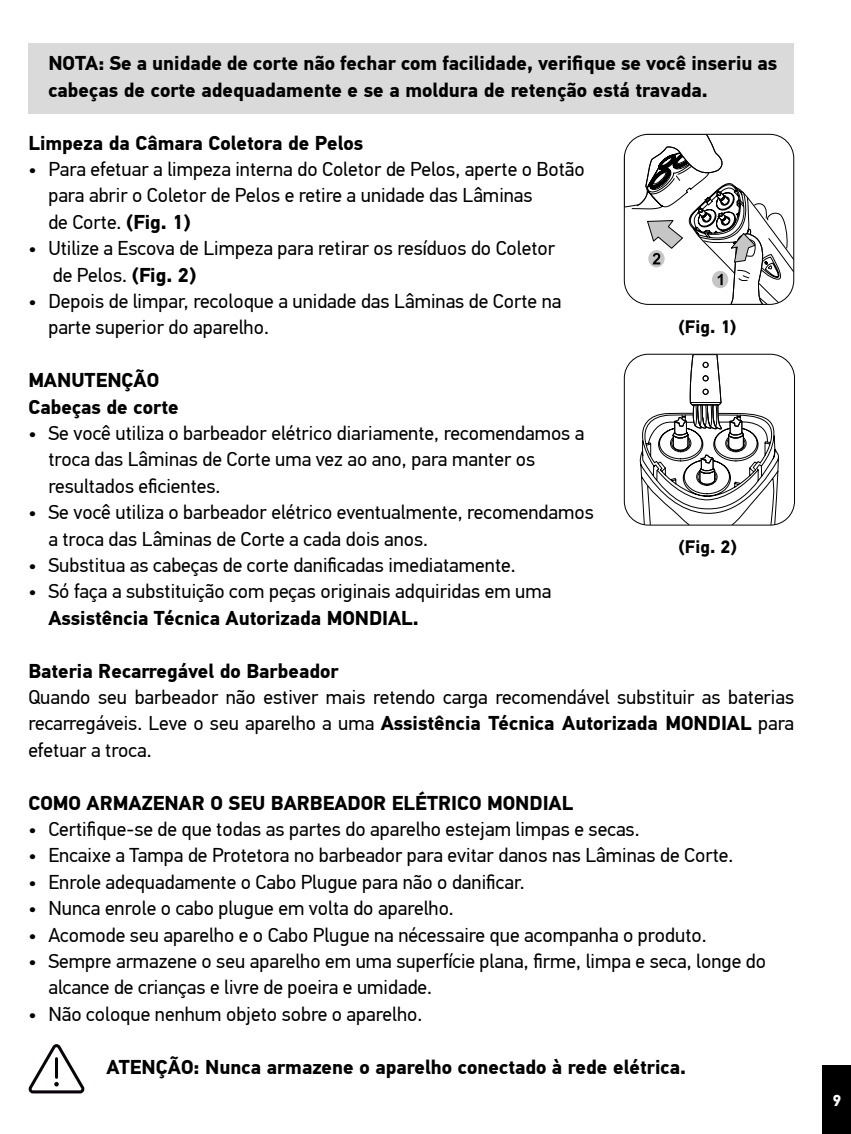
<style>
.page{position:relative;width:851px;height:1134px;background:#fff}
.page>*{position:absolute;margin:0;border:0;box-sizing:border-box;transform-origin:0 0}
.t1{font:20px/26.4px "PF Din Text Pro";color:#000}
.t2{font:700 20px/26.4px "PF Din Text Pro";color:#000}
.t3{font:700 18px "PF Din Text Pro";letter-spacing:.01em;color:#000}
.t4{font:700 16px "PF Din Text Pro";color:#fff}
.s1{font-weight:700}
</style>
<div class="page">
<div style="left:822px;top:1065px;width:28px;height:69px;background:#000"></div>
<div style="left:28px;top:43px;width:766px;height:70px;background:#dadada"></div>
<svg style="left:28px;top:1044px;width:57px;height:49px"></svg>
<svg style="left:638px;top:354px;width:142px;height:171px"></svg>
<div style="left:623px;top:354px;width:171px;height:172px;border:1px solid #000;border-radius:24px"></div>
<svg style="left:625px;top:134px;width:168px;height:170px"></svg>
<div style="left:623px;top:134px;width:171px;height:171px;border:1px solid #000;border-radius:24px"></div>
<p class="t2" style="left:48px;top:51px;width:730px">NOTA: Se a unidade de corte não fechar com facilidade, verifique se você inseriu as cabeças de corte adequadamente e se a moldura de retenção está travada.</p>
<p class="t2" style="left:28px;top:130px;width:336px">Limpeza da Câmara Coletora de Pelos</p>
<p class="t1" style="left:48px;top:156px;width:538px;text-indent:-20px">• Para efetuar a limpeza interna do Coletor de Pelos, aperte o Botão para abrir o Coletor de Pelos e retire a unidade das Lâminas<br>de Corte. <span class="s1">(Fig. 1)</span></p>
<p class="t1" style="left:53px;top:235px;width:503px;text-indent:-24px">• Utilize a Escova de Limpeza para retirar os resíduos do Coletor de Pelos. <span class="s1">(Fig. 2)</span></p>
<p class="t1" style="left:48px;top:288px;width:514px;text-indent:-20px">• Depois de limpar, recoloque a unidade das Lâminas de Corte na parte superior do aparelho.</p>
<p class="t2" style="left:28px;top:368px;width:152px">MANUTENÇÃO<br>Cabeças de corte</p>
<p class="t1" style="left:48px;top:420px;width:537px;text-indent:-20px">• Se você utiliza o barbeador elétrico diariamente, recomendamos a troca das Lâminas de Corte uma vez ao ano, para manter os resultados eficientes.</p>
<p class="t1" style="left:48px;top:499px;width:547px;text-indent:-20px">• Se você utiliza o barbeador elétrico eventualmente, recomendamos a troca das Lâminas de Corte a cada dois anos.</p>
<p class="t1" style="left:28px;top:552px;width:489px">• Substitua as cabeças de corte danificadas imediatamente.</p>
<p class="t1" style="left:28px;top:578px;width:524px">• Só faça a substituição com peças originais adquiridas em uma</p>
<p class="t2" style="left:48px;top:605px;width:372px">Assistência Técnica Autorizada MONDIAL.</p>
<p class="t2" style="left:28px;top:658px;width:312px">Bateria Recarregável do Barbeador</p>
<p class="t1" style="left:28px;top:684px;width:767px;text-align:justify">Quando seu barbeador não estiver mais retendo carga recomendável substituir as baterias recarregáveis. Leve o seu aparelho a uma <span class="s1">Assistência Técnica Autorizada MONDIAL</span> para efetuar a troca.</p>
<p class="t2" style="left:28px;top:790px;width:546px">COMO ARMAZENAR O SEU BARBEADOR ELÉTRICO MONDIAL</p>
<p class="t1" style="left:28px;top:816px;width:612px">• Certifique-se de que todas as partes do aparelho estejam limpas e secas.</p>
<p class="t1" style="left:28px;top:842px;width:706px">• Encaixe a Tampa de Protetora no barbeador para evitar danos nas Lâminas de Corte.</p>
<p class="t1" style="left:28px;top:869px;width:497px">• Enrole adequadamente o Cabo Plugue para não o danificar.</p>
<p class="t1" style="left:28px;top:895px;width:427px">• Nunca enrole o cabo plugue em volta do aparelho.</p>
<p class="t1" style="left:28px;top:922px;width:679px">• Acomode seu aparelho e o Cabo Plugue na nécessaire que acompanha o produto.</p>
<p class="t1" style="left:48px;top:948px;width:719px;text-indent:-20px">• Sempre armazene o seu aparelho em uma superfície plana, firme, limpa e seca, longe do alcance de crianças e livre de poeira e umidade.</p>
<p class="t1" style="left:28px;top:1001px;width:395px">• Não coloque nenhum objeto sobre o aparelho.</p>
<p class="t2" style="left:106px;top:1054px;width:581px">ATENÇÃO: Nunca armazene o aparelho conectado à rede elétrica.</p>
<p class="t3" style="left:678px;top:316px;width:60px">(Fig. 1)</p>
<p class="t3" style="left:678px;top:536px;width:60px">(Fig. 2)</p>
<p class="t4" style="left:832px;top:1090px;width:10px">9</p>
</div>
